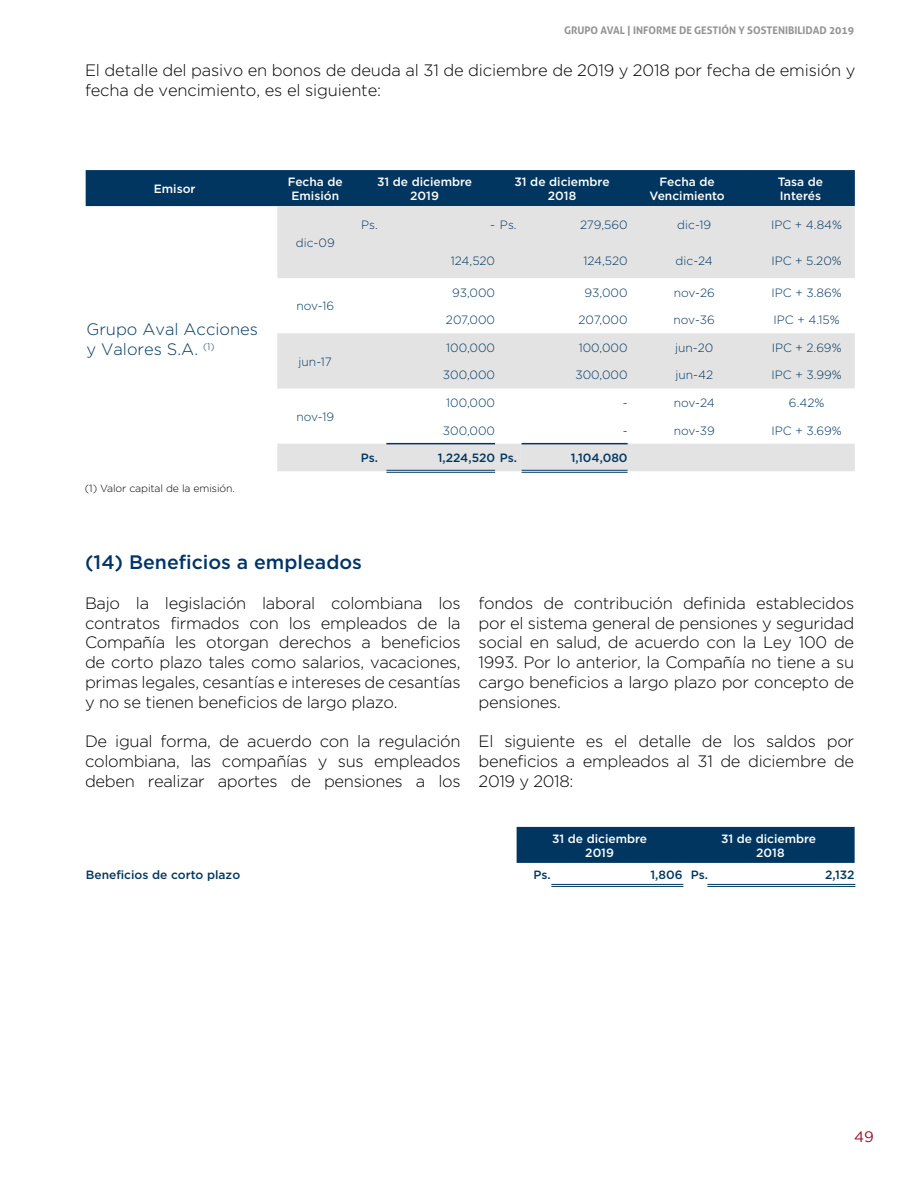
<style>
.page{position:relative;width:918px;height:1188px;background:#fff}
.page>*{position:absolute;margin:0;border:0;box-sizing:border-box;transform-origin:0 0}
.t1{font:500 19.5px "Gotham";color:#036}
.t2{font:300 16.5px/19.8px "Gotham";letter-spacing:-.02em;color:#000;text-align:justify}
.t3{font:300 16.5px/19.8px "Gotham";color:#00365f}
.t4{font:15px "Gotham";color:#9b0c2a}
.t5{font:300 12px "Gotham";color:#00365f}
.t6{font:500 12px/14.4px "Gotham";color:#fff;text-align:center}
.t7{font:500 12px "Gotham";color:#00365f}
.t8{font:700 10.5px "Aller";color:#929292}
.t9{font:300 10.5px "Gotham";letter-spacing:-.01em;color:#000}
</style>
<div class="page">
<div style="left:86px;top:170px;width:769px;height:36px;background:#00365f"></div>
<svg style="left:277px;top:206px;width:578px;height:265px;fill:#e3e3e3"></svg>
<div style="left:521px;top:444px;width:107px;height:27px;background:#e3e3e3"></div>
<hr style="left:386px;top:443px;width:109px;height:1px;background:#00365f">
<hr style="left:522px;top:443px;width:106px;height:1px;background:#00365f">
<hr style="left:386px;top:470px;width:109px;height:1px;background:#00365f">
<hr style="left:386px;top:472px;width:109px;height:1px;background:#00365f">
<hr style="left:522px;top:470px;width:106px;height:1px;background:#00365f">
<hr style="left:522px;top:472px;width:106px;height:1px;background:#00365f">
<div style="left:517px;top:827px;width:338px;height:36px;background:#00365f"></div>
<hr style="left:551px;top:884px;width:132px;height:1px;background:#00365f">
<hr style="left:551px;top:886px;width:132px;height:1px;background:#00365f">
<hr style="left:707px;top:884px;width:148px;height:1px;background:#00365f">
<hr style="left:707px;top:886px;width:148px;height:1px;background:#00365f">
<p class="t8" style="left:564px;top:24px;width:292px">GRUPO AVAL | INFORME DE GESTIÓN Y SOSTENIBILIDAD 2019</p>
<p class="t2" style="left:85px;top:60px;width:772px">El detalle del pasivo en bonos de deuda al 31 de diciembre de 2019 y 2018 por fecha de emisión y fecha de vencimiento, es el siguiente:</p>
<p class="t6" style="left:154px;top:181px;width:43px">Emisor</p>
<p class="t6" style="left:288px;top:174px;width:57px">Fecha de<br>Emisión</p>
<p class="t6" style="left:377px;top:174px;width:97px">31 de diciembre<br>2019</p>
<p class="t6" style="left:515px;top:174px;width:97px">31 de diciembre<br>2018</p>
<p class="t6" style="left:650px;top:174px;width:77px">Fecha de<br>Vencimiento</p>
<p class="t6" style="left:778px;top:174px;width:47px;text-align:left">Tasa de<br>Interés</p>
<p class="t3" style="left:86px;top:319px;width:173px">Grupo Aval Acciones y Valores S.A. <sup>(1)</sup></p>
<p class="t9" style="left:85px;top:482px;width:151px">(1) Valor capital de la emisión.</p>
<p class="t5" style="left:296px;top:235px;width:40px">dic-09</p>
<p class="t5" style="left:296px;top:299px;width:39px">nov-16</p>
<p class="t5" style="left:299px;top:354px;width:35px">jun-17</p>
<p class="t5" style="left:296px;top:409px;width:39px">nov-19</p>
<p class="t5" style="left:361px;top:217px;width:18px">Ps.</p>
<p class="t5" style="left:490px;top:217px;width:28px">- Ps.</p>
<p class="t5" style="left:580px;top:217px;width:49px">279,560</p>
<p class="t5" style="left:677px;top:217px;width:36px">dic-19</p>
<p class="t5" style="left:771px;top:217px;width:72px">IPC + 4.84%</p>
<p class="t5" style="left:451px;top:253px;width:46px">124,520</p>
<p class="t5" style="left:583px;top:253px;width:46px">124,520</p>
<p class="t5" style="left:676px;top:253px;width:39px">dic-24</p>
<p class="t5" style="left:772px;top:253px;width:72px">IPC + 5.20%</p>
<p class="t5" style="left:452px;top:285px;width:44px">93,000</p>
<p class="t5" style="left:585px;top:285px;width:44px">93,000</p>
<p class="t5" style="left:674px;top:285px;width:43px">nov-26</p>
<p class="t5" style="left:772px;top:285px;width:72px">IPC + 3.86%</p>
<p class="t5" style="left:446px;top:312px;width:51px">207,000</p>
<p class="t5" style="left:578px;top:312px;width:51px">207,000</p>
<p class="t5" style="left:674px;top:312px;width:43px">nov-36</p>
<p class="t5" style="left:774px;top:312px;width:68px">IPC + 4.15%</p>
<p class="t5" style="left:446px;top:340px;width:50px">100,000</p>
<p class="t5" style="left:579px;top:340px;width:50px">100,000</p>
<p class="t5" style="left:675px;top:340px;width:40px">jun-20</p>
<p class="t5" style="left:772px;top:340px;width:71px">IPC + 2.69%</p>
<p class="t5" style="left:443px;top:368px;width:54px">300,000</p>
<p class="t5" style="left:575px;top:368px;width:54px">300,000</p>
<p class="t5" style="left:675px;top:368px;width:39px">jun-42</p>
<p class="t5" style="left:772px;top:368px;width:72px">IPC + 3.99%</p>
<p class="t5" style="left:446px;top:395px;width:50px">100,000</p>
<p class="t5" style="left:623px;top:395px;width:6px">-</p>
<p class="t5" style="left:674px;top:395px;width:43px">nov-24</p>
<p class="t5" style="left:789px;top:395px;width:37px">6.42%</p>
<p class="t5" style="left:443px;top:423px;width:54px">300,000</p>
<p class="t5" style="left:623px;top:423px;width:6px">-</p>
<p class="t5" style="left:674px;top:423px;width:43px">nov-39</p>
<p class="t5" style="left:772px;top:423px;width:72px">IPC + 3.69%</p>
<p class="t7" style="left:361px;top:450px;width:19px">Ps.</p>
<p class="t7" style="left:438px;top:450px;width:81px">1,224,520 Ps.</p>
<p class="t7" style="left:571px;top:450px;width:58px">1,104,080</p>
<p class="t1" style="left:85px;top:550px;width:278px">(14) Beneficios a empleados</p>
<p class="t2" style="left:85px;top:593px;width:377px">Bajo la legislación laboral colombiana los contratos firmados con los empleados de la Compañía les otorgan derechos a beneficios de corto plazo tales como salarios, vacaciones, primas legales, cesantías e intereses de cesantías y no se tienen beneficios de largo plazo.</p>
<p class="t2" style="left:85px;top:731px;width:377px">De igual forma, de acuerdo con la regulación colombiana, las compañías y sus empleados deben realizar aportes de pensiones a los</p>
<p class="t2" style="left:479px;top:593px;width:377px">fondos de contribución definida establecidos por el sistema general de pensiones y seguridad social en salud, de acuerdo con la Ley 100 de 1993. Por lo anterior, la Compañía no tiene a su cargo beneficios a largo plazo por concepto de pensiones.</p>
<p class="t2" style="left:479px;top:731px;width:377px">El siguiente es el detalle de los saldos por beneficios a empleados al 31 de diciembre de 2019 y 2018:</p>
<p class="t6" style="left:552px;top:831px;width:97px">31 de diciembre<br>2019</p>
<p class="t6" style="left:721px;top:831px;width:97px">31 de diciembre<br>2018</p>
<p class="t7" style="left:86px;top:867px;width:156px">Beneficios de corto plazo</p>
<p class="t7" style="left:533px;top:867px;width:19px">Ps.</p>
<p class="t7" style="left:651px;top:867px;width:59px">1,806 Ps.</p>
<p class="t7" style="left:825px;top:867px;width:31px">2,132</p>
<p class="t4" style="left:854px;top:1128px;width:21px">49</p>
</div>
